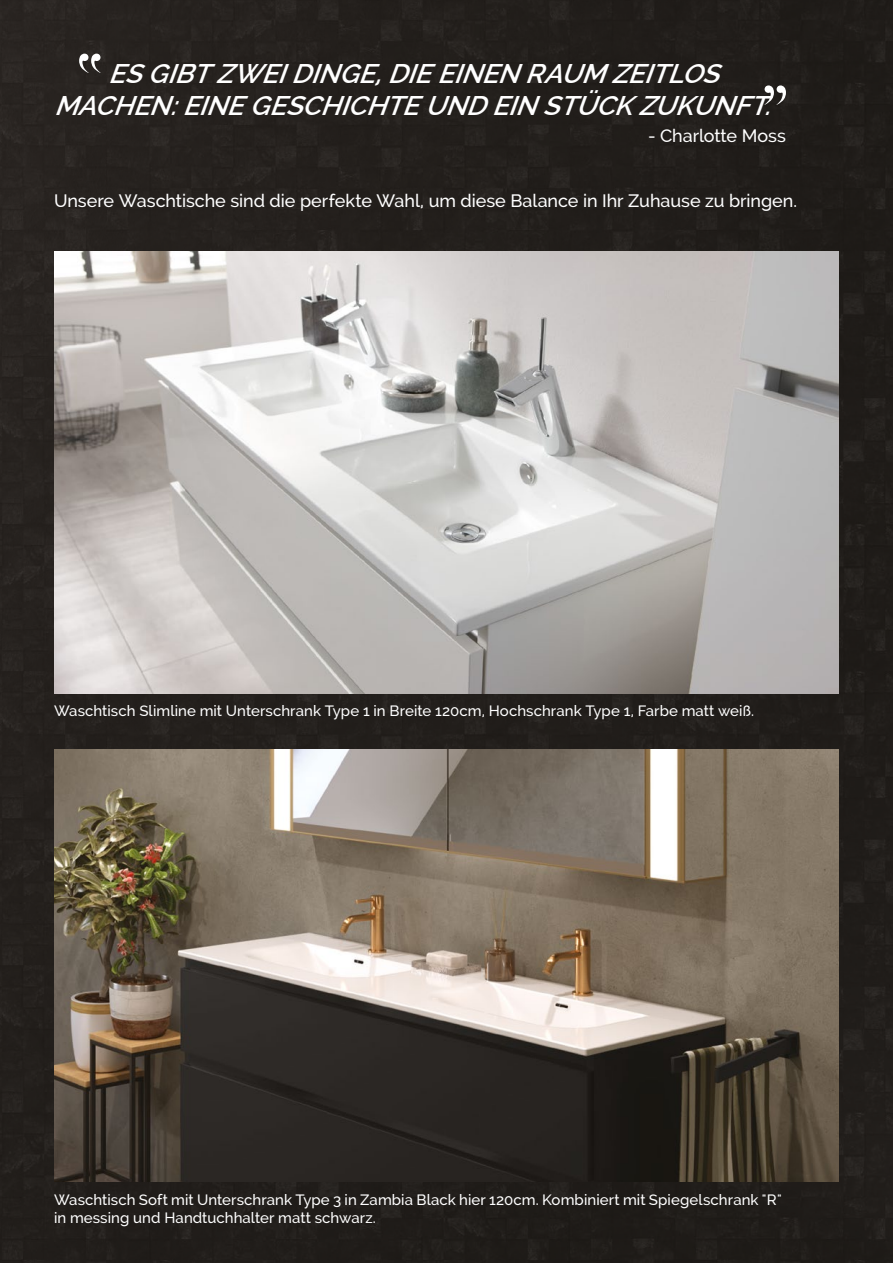
<style>
.page{position:relative;width:893px;height:1263px;background:#231f1c}
.page>*{position:absolute;margin:0;border:0;box-sizing:border-box;transform-origin:0 0}
.t1{font:72px "Felix Titling";color:#fff}
.t2{font:italic 600 27px/32.4px "Raleway";color:#fff;text-align:center}
.t3{font:500 18px "Raleway";letter-spacing:-.005em;color:#fff}
.t4{font:500 15px/18px "Raleway";letter-spacing:.005em;color:#fff}
</style>
<div class="page">
<img style="left:54px;top:252px;width:785px;height:441px">
<img style="left:54px;top:750px;width:785px;height:432px">
<svg style="left:79px;top:54px;width:22px;height:19px"></svg>
<h2 class="t2" style="left:54px;top:57px;width:729px">ESGIBTZWEIDINGE,DIEEINENRAUM ZEITLOS<br>MACHEN:EINEGESCHICHTEUNDEINSTÜCKZUKUNFT.</h2>
<p class="t3" style="left:648px;top:125px;width:139px">- Charlotte Moss</p>
<h1 class="t1" style="left:763px;top:71px;width:25px">"</h1>
<p class="t3" style="left:54px;top:190px;width:745px">Unsere Waschtische sind die perfekte Wahl, um diese Balance in Ihr Zuhause zu bringen.</p>
<p class="t4" style="left:54px;top:702px;width:701px">Waschtisch Slimline mit Unterschrank Type 1 in Breite 120cm, Hochschrank Type 1, Farbe matt weiß.</p>
<p class="t4" style="left:54px;top:1190px;width:729px">Waschtisch Soft mit Unterschrank Type 3 in Zambia Black hier 120cm. Kombiniert mit Spiegelschrank "R" in messing und Handtuchhalter matt schwarz.</p>
</div>
